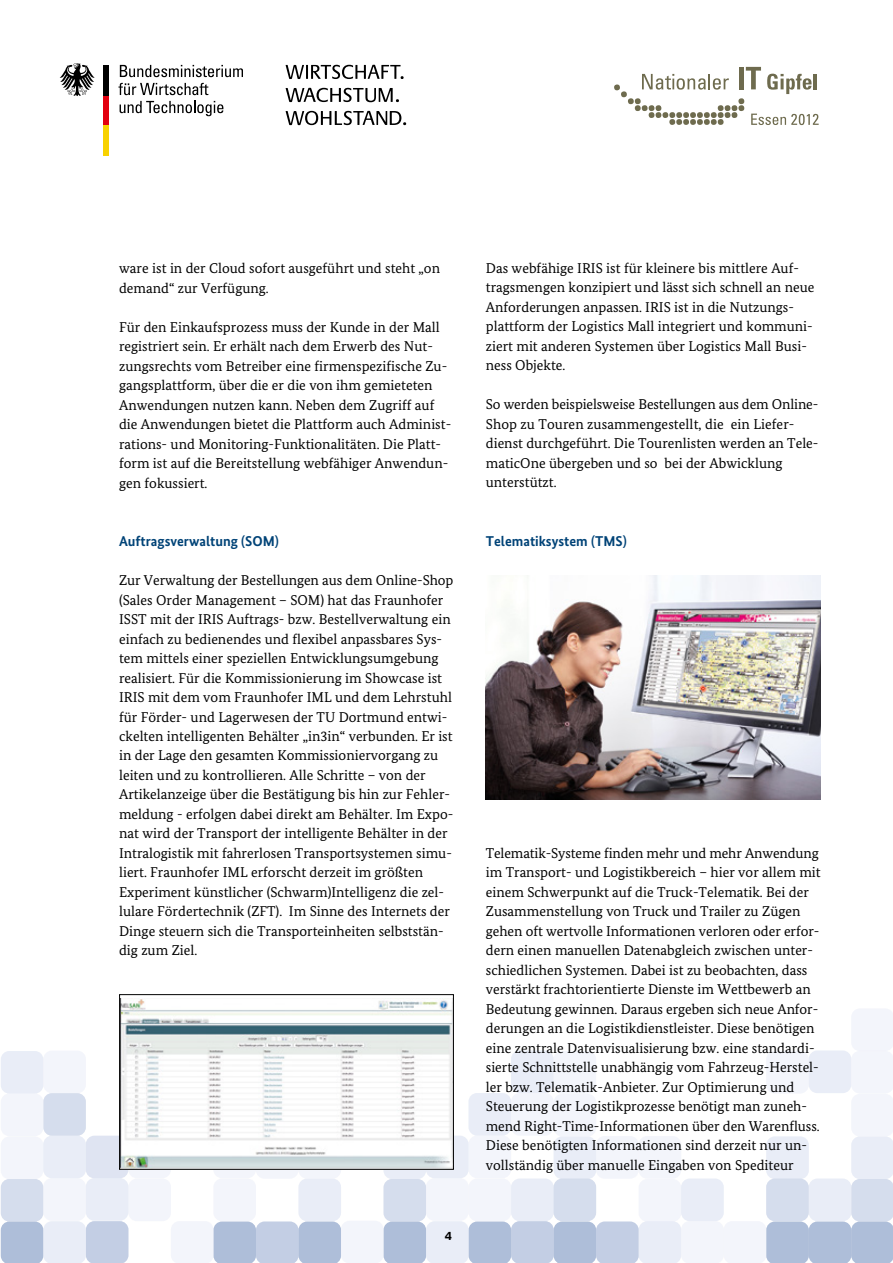
<style>
.page{position:relative;width:893px;height:1263px;background:#fff}
.page>*{position:absolute;margin:0;border:0;box-sizing:border-box;transform-origin:0 0}
.t1{font:14.25px/19.5px "Bundes Serif";color:#000}
.t2{font:700 14.25px "Bundes Sans";color:#004377}
.t3{font:700 12px "Neue Praxis";color:#000}
</style>
<div class="page">
<div style="left:104px;top:125px;width:5px;height:30px;background:#f8d200"></div>
<div style="left:104px;top:95px;width:5px;height:30px;background:#e3000f"></div>
<div style="left:104px;top:65px;width:5px;height:30px;background:#000"></div>
<svg style="left:60px;top:63px;width:35px;height:33px"></svg>
<svg style="left:120px;top:65px;width:123px;height:12px"></svg>
<svg style="left:118px;top:83px;width:90px;height:12px"></svg>
<svg style="left:120px;top:101px;width:103px;height:15px"></svg>
<svg style="left:286px;top:65px;width:118px;height:14px"></svg>
<svg style="left:286px;top:88px;width:113px;height:14px"></svg>
<svg style="left:286px;top:111px;width:120px;height:14px"></svg>
<svg style="left:614px;top:67px;width:205px;height:58px"></svg>
<div style="left:1px;top:1221px;width:42px;height:42px;background:#aebed9"></div>
<div style="left:384px;top:1221px;width:42px;height:42px;background:#aebed9"></div>
<div style="left:469px;top:1221px;width:42px;height:42px;background:#aebed9"></div>
<div style="left:766px;top:1221px;width:127px;height:42px;background:#aebed9"></div>
<div style="left:86px;top:1221px;width:42px;height:42px;background:#c3cee4;border-radius:9px"></div>
<svg style="left:213px;top:1221px;width:128px;height:42px"></svg>
<div style="left:511px;top:1221px;width:43px;height:42px;background:#c3cee4;border-radius:9px"></div>
<svg style="left:554px;top:1221px;width:85px;height:42px"></svg>
<div style="left:1px;top:1179px;width:42px;height:42px;background:#d5dded;border-radius:9px"></div>
<div style="left:384px;top:1179px;width:42px;height:42px;background:#d5dded;border-radius:9px"></div>
<div style="left:851px;top:1179px;width:42px;height:42px;background:#d5dded;border-radius:9px"></div>
<div style="left:43px;top:1221px;width:43px;height:42px;background:#e9edf7;border-radius:9px"></div>
<div style="left:298px;top:1178px;width:43px;height:43px;background:#e9edf7;border-radius:9px"></div>
<div style="left:384px;top:1136px;width:42px;height:43px;background:#e9edf7;border-radius:9px"></div>
<div style="left:426px;top:1221px;width:43px;height:42px;background:#e9edf7;border-radius:9px"></div>
<div style="left:511px;top:1178px;width:43px;height:43px;background:#e9edf7;border-radius:9px"></div>
<div style="left:554px;top:1136px;width:42px;height:43px;background:#e9edf7;border-radius:9px"></div>
<div style="left:766px;top:1136px;width:43px;height:43px;background:#e9edf7;border-radius:9px"></div>
<div style="left:809px;top:1178px;width:42px;height:43px;background:#e9edf7;border-radius:9px"></div>
<div style="left:851px;top:1136px;width:42px;height:43px;background:#e9edf7;border-radius:9px"></div>
<div style="left:1px;top:1136px;width:42px;height:43px;background:#f0f2fa;border-radius:9px"></div>
<div style="left:128px;top:1178px;width:43px;height:43px;background:#f0f2fa;border-radius:9px"></div>
<div style="left:171px;top:1221px;width:42px;height:42px;background:#f0f2fa;border-radius:9px"></div>
<div style="left:213px;top:1178px;width:43px;height:43px;background:#f0f2fa;border-radius:9px"></div>
<div style="left:298px;top:1136px;width:43px;height:42px;background:#f0f2fa;border-radius:9px"></div>
<div style="left:469px;top:1178px;width:42px;height:43px;background:#f0f2fa;border-radius:9px"></div>
<div style="left:554px;top:1094px;width:42px;height:42px;background:#f0f2fa;border-radius:9px"></div>
<div style="left:639px;top:1179px;width:42px;height:42px;background:#f0f2fa;border-radius:9px"></div>
<div style="left:851px;top:1094px;width:42px;height:42px;background:#f0f2fa;border-radius:9px"></div>
<div style="left:851px;top:1008px;width:42px;height:43px;background:#f0f2fa;border-radius:9px"></div>
<div style="left:86px;top:1136px;width:42px;height:42px;background:#dfe4f2;border-radius:9px"></div>
<div style="left:43px;top:1051px;width:43px;height:42px;background:#f0f2fa;border-radius:9px"></div>
<div style="left:766px;top:1178px;width:43px;height:43px;background:#d5dded;border-radius:9px"></div>
<div style="left:554px;top:1178px;width:42px;height:43px;background:#d5dded;border-radius:9px"></div>
<div style="left:43px;top:1093px;width:43px;height:43px;background:#d5dded;border-radius:9px"></div>
<div style="left:809px;top:1050px;width:42px;height:43px;background:#e9edf7;border-radius:9px"></div>
<div style="left:681px;top:1178px;width:43px;height:43px;background:#e9edf7;border-radius:9px"></div>
<div style="left:639px;top:1221px;width:42px;height:42px;background:#e9edf7;border-radius:9px"></div>
<div style="left:511px;top:1050px;width:43px;height:43px;background:#e9edf7;border-radius:9px"></div>
<div style="left:469px;top:1093px;width:42px;height:42px;background:#e9edf7;border-radius:9px"></div>
<div style="left:426px;top:1136px;width:43px;height:42px;background:#e9edf7;border-radius:9px"></div>
<div style="left:86px;top:1178px;width:42px;height:43px;background:#e9edf7;border-radius:9px"></div>
<div style="left:43px;top:1136px;width:43px;height:42px;background:#e9edf7;border-radius:9px"></div>
<div style="left:1px;top:1051px;width:42px;height:42px;background:#e9edf7;border-radius:9px"></div>
<div style="left:851px;top:1051px;width:42px;height:42px;background:#f0f2fa;border-radius:9px"></div>
<div style="left:766px;top:1051px;width:43px;height:42px;background:#f0f2fa;border-radius:9px"></div>
<div style="left:724px;top:1221px;width:42px;height:42px;background:#f0f2fa;border-radius:9px"></div>
<div style="left:681px;top:1221px;width:43px;height:42px;background:#f0f2fa;border-radius:9px"></div>
<div style="left:639px;top:1136px;width:42px;height:42px;background:#f0f2fa;border-radius:9px"></div>
<div style="left:596px;top:1136px;width:43px;height:42px;background:#f0f2fa;border-radius:9px"></div>
<div style="left:554px;top:1051px;width:42px;height:42px;background:#f0f2fa;border-radius:9px"></div>
<div style="left:511px;top:1093px;width:43px;height:42px;background:#f0f2fa;border-radius:9px"></div>
<div style="left:469px;top:1135px;width:42px;height:43px;background:#f0f2fa;border-radius:9px"></div>
<div style="left:426px;top:1178px;width:43px;height:43px;background:#f0f2fa;border-radius:9px"></div>
<div style="left:341px;top:1221px;width:42px;height:42px;background:#f0f2fa;border-radius:9px"></div>
<div style="left:256px;top:1136px;width:42px;height:42px;background:#f0f2fa;border-radius:9px"></div>
<div style="left:213px;top:1135px;width:43px;height:43px;background:#f0f2fa;border-radius:9px"></div>
<div style="left:128px;top:1135px;width:43px;height:43px;background:#f0f2fa;border-radius:9px"></div>
<div style="left:43px;top:1178px;width:43px;height:43px;background:#f0f2fa;border-radius:9px"></div>
<div style="left:1px;top:1093px;width:42px;height:43px;background:#f0f2fa;border-radius:9px"></div>
<img style="left:121px;top:999px;width:331px;height:169px">
<div style="left:119px;top:994px;width:335px;height:176px;border:1px solid #000"></div>
<img style="left:486px;top:575px;width:335px;height:225px">
<p class="t1" style="left:119px;top:258px;width:323px">ware ist in der Cloud sofort ausgeführt und steht „on demand“ zur Verfügung.</p>
<p class="t1" style="left:119px;top:317px;width:334px">Für den Einkaufsprozess muss der Kunde in der Mall registriert sein. Er erhält nach dem Erwerb des Nut&shy;zungsrechts vom Betreiber eine firmenspezifische Zu-- gangsplattform, über die er die von ihm gemieteten Anwendungen nutzen kann. Neben dem Zugriff auf die Anwendungen bietet die Plattform auch Administ&shy;rations- und Monitoring-Funktionalitäten. Die Platt&shy;form ist auf die Bereitstellung webfähiger Anwendun&shy;gen fokussiert.</p>
<p class="t2" style="left:119px;top:532px;width:161px">Auftragsverwaltung (SOM)</p>
<p class="t1" style="left:119px;top:570px;width:336px">Zur Verwaltung der Bestellungen aus dem Online-Shop (Sales Order Management – SOM) hat das Fraunhofer ISST mit der IRIS Auftrags- bzw. Bestellverwaltung ein einfach zu bedienendes und flexibel anpassbares Sys&shy;tem mittels einer speziellen Entwicklungsumgebung realisiert. Für die Kommissionierung im Showcase ist IRIS mit dem vom Fraunhofer IML und dem Lehrstuhl für Förder- und Lagerwesen der TU Dortmund entwi&shy;ckelten intelligenten Behälter „in3in“ verbunden. Er ist in der Lage den gesamten Kommissioniervorgang zu leiten und zu kontrollieren. Alle Schritte – von der Artikelanzeige über die Bestätigung bis hin zur Fehler&shy;meldung - erfolgen dabei direkt am Behälter. Im Expo&shy;nat wird der Transport der intelligente Behälter in der Intralogistik mit fahrerlosen Transportsystemen simu&shy;liert. Fraunhofer IML erforscht derzeit im größten Experiment künstlicher (Schwarm)Intelligenz die zel&shy;lulare Fördertechnik (ZFT). Im Sinne des Internets der Dinge steuern sich die Transporteinheiten selbststän&shy;dig zum Ziel.</p>
<p class="t3" style="left:445px;top:1229px;width:9px">4</p>
<p class="t1" style="left:486px;top:258px;width:330px">Das webfähige IRIS ist für kleinere bis mittlere Auf&shy;tragsmengen konzipiert und lässt sich schnell an neue Anforderungen anpassen. IRIS ist in die Nutzungs&shy;plattform der Logistics Mall integriert und kommuni&shy;ziert mit anderen Systemen über Logistics Mall Busi&shy;ness Objekte.</p>
<p class="t1" style="left:486px;top:395px;width:334px">So werden beispielsweise Bestellungen aus dem Online-Shop zu Touren zusammengestellt, die ein Liefer&shy;dienst durchgeführt. Die Tourenlisten werden an Tele&shy;maticOne übergeben und so bei der Abwicklung unterstützt.</p>
<p class="t2" style="left:486px;top:532px;width:142px">Telematiksystem (TMS)</p>
<p class="t1" style="left:486px;top:843px;width:336px">Telematik-Systeme finden mehr und mehr Anwendung im Transport- und Logistikbereich – hier vor allem mit einem Schwerpunkt auf die Truck-Telematik. Bei der Zusammenstellung von Truck und Trailer zu Zügen gehen oft wertvolle Informationen verloren oder erfor-- dern einen manuellen Datenabgleich zwischen unter&shy;schiedlichen Systemen. Dabei ist zu beobachten, dass verstärkt frachtorientierte Dienste im Wettbewerb an Bedeutung gewinnen. Daraus ergeben sich neue Anfor--- derungen an die Logistikdienstleister. Diese benötigen eine zentrale Datenvisualisierung bzw. eine standardi&shy;sierte Schnittstelle unabhängig vom Fahrzeug-Herstel&shy;ler bzw. Telematik-Anbieter. Zur Optimierung und Steuerung der Logistikprozesse benötigt man zuneh&shy;mend Right-Time-Informationen über den Warenfluss.<br>Diese benötigten Informationen sind derzeit nur un-- vollständig über manuelle Eingaben von Spediteur</p>
</div>
